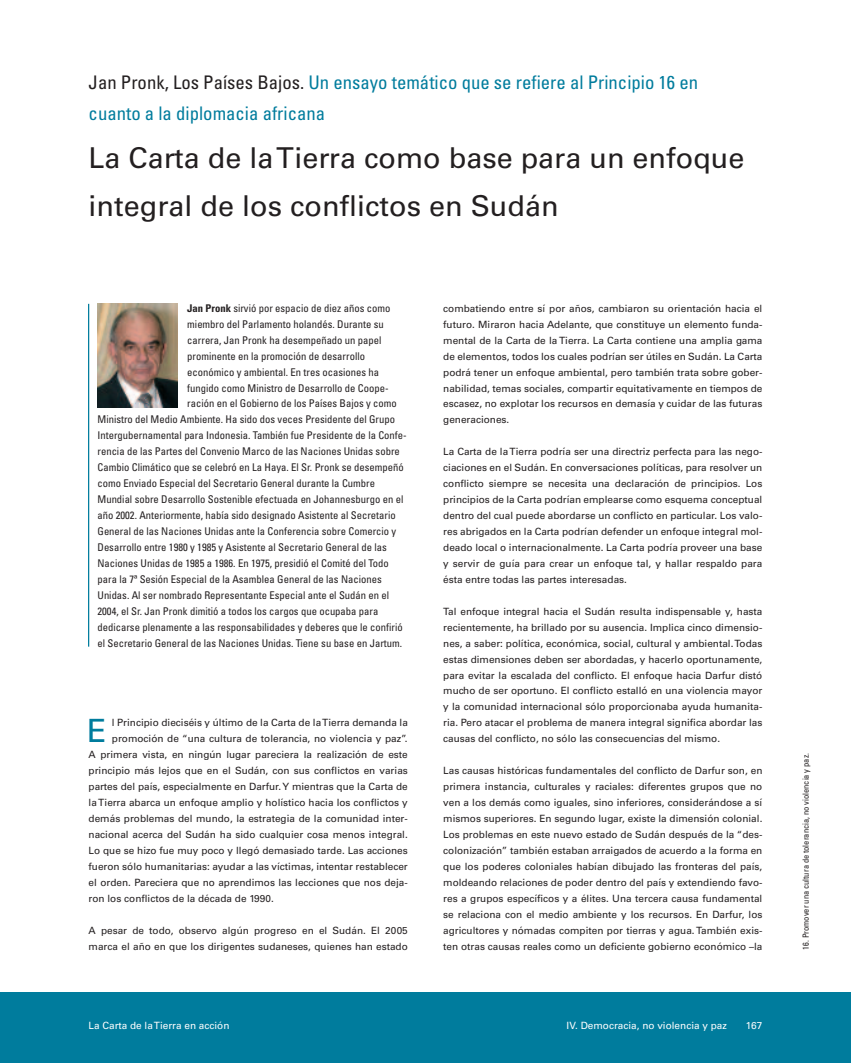
<style>
.page{position:relative;width:851px;height:1063px;background:#fff}
.page>*{position:absolute;margin:0;border:0;box-sizing:border-box;transform-origin:0 0}
.t1{font:32.12px "Univers";color:#007c9d}
.t2{font:28.75px/47.9px "Univers";color:#231f20}
.t3{font:condensed 18.75px/31.9px "Univers";color:#007c9d}
.t4{font:condensed 10.62px "Univers";color:#231f20}
.t5{font:10px/16px "Univers";color:#231f20;text-align:justify}
.t6{font:10px "Univers";color:#fff}
.t7{font:condensed 8.5px "Univers";color:#231f20}
.s1{color:#231f20}
.s2{font-weight:700}
</style>
<div class="page">
<div style="left:0;top:992px;width:850px;height:71px;background:#007c9d"></div>
<img style="left:97px;top:304px;width:80px;height:103px">
<hr style="left:88px;top:304px;width:1px;height:343px;background:#007c9d">
<h3 class="t3" style="left:89px;top:68px;width:611px"><span class="s1">Jan Pronk, Los Países Bajos.</span> Un ensayo temático que se refiere al Principio 16 en cuanto a la diplomacia africana</h3>
<h2 class="t2" style="left:89px;top:137px;width:657px">La Carta de la Tierra como base para un enfoque integral de los conflictos en Sudán</h2>
<p class="t4" style="left:187px;top:304px;width:204px"><span class="s2">Jan Pronk</span> sirvió por espacio de diez años como</p>
<p class="t4" style="left:187px;top:320px;width:198px">miembro del Parlamento holandés. Durante su</p>
<p class="t4" style="left:187px;top:336px;width:196px">carrera, Jan Pronk ha desempeñado un papel</p>
<p class="t4" style="left:187px;top:352px;width:179px">prominente en la promoción de desarrollo</p>
<p class="t4" style="left:187px;top:368px;width:193px">económico y ambiental. En tres ocasiones ha</p>
<p class="t4" style="left:187px;top:384px;width:203px">fungido como Ministro de Desarrollo de Coope-</p>
<p class="t4" style="left:187px;top:400px;width:211px">ración en el Gobierno de los Países Bajos y como</p>
<p class="t4" style="left:97px;top:416px;width:299px">Ministro del Medio Ambiente. Ha sido dos veces Presidente del Grupo</p>
<p class="t4" style="left:97px;top:432px;width:311px">Intergubernamental para Indonesia. También fue Presidente de la Confe-</p>
<p class="t4" style="left:97px;top:448px;width:304px">rencia de las Partes del Convenio Marco de las Naciones Unidas sobre</p>
<p class="t4" style="left:97px;top:464px;width:308px">Cambio Climático que se celebró en La Haya. El Sr. Pronk se desempeñó</p>
<p class="t4" style="left:97px;top:480px;width:279px">como Enviado Especial del Secretario General durante la Cumbre</p>
<p class="t4" style="left:97px;top:495px;width:307px">Mundial sobre Desarrollo Sostenible efectuada en Johannesburgo en el</p>
<p class="t4" style="left:97px;top:511px;width:300px">año 2002. Anteriormente, había sido designado Asistente al Secretario</p>
<p class="t4" style="left:97px;top:527px;width:300px">General de las Naciones Unidas ante la Conferencia sobre Comercio y</p>
<p class="t4" style="left:97px;top:543px;width:291px">Desarrollo entre 1980 y 1985 y Asistente al Secretario General de las</p>
<p class="t4" style="left:97px;top:559px;width:293px">Naciones Unidas de 1985 a 1986. En 1975, presidió el Comité del Todo</p>
<p class="t4" style="left:97px;top:575px;width:286px">para la 7ª Sesión Especial de la Asamblea General de las Naciones</p>
<p class="t4" style="left:97px;top:591px;width:293px">Unidas. Al ser nombrado Representante Especial ante el Sudán en el</p>
<p class="t4" style="left:97px;top:607px;width:282px">2004, el Sr. Jan Pronk dimitió a todos los cargos que ocupaba para</p>
<p class="t4" style="left:97px;top:623px;width:307px">dedicarse plenamente a las responsabilidades y deberes que le confirió</p>
<p class="t4" style="left:97px;top:639px;width:306px">el Secretario General de las Naciones Unidas. Tiene su base en Jartum.</p>
<h1 class="t1" style="left:87px;top:719px;width:21px">E</h1>
<p class="t5" style="left:112px;top:716px;width:297px">l Principio dieciséis y último de la Carta de la Tierra demanda la</p>
<p class="t5" style="left:112px;top:732px;width:297px">promoción de “una cultura de tolerancia, no violencia y paz”.</p>
<p class="t5" style="left:89px;top:748px;width:320px">A primera vista, en ningún lugar pareciera la realización de este</p>
<p class="t5" style="left:89px;top:764px;width:321px">principio más lejos que en el Sudán, con sus conflictos en varias</p>
<p class="t5" style="left:89px;top:780px;width:321px">partes del país, especialmente en Darfur. Y mientras que la Carta de</p>
<p class="t5" style="left:89px;top:795px;width:320px">la Tierra abarca un enfoque amplio y holístico hacia los conflictos y</p>
<p class="t5" style="left:89px;top:811px;width:321px">demás problemas del mundo, la estrategia de la comunidad inter-</p>
<p class="t5" style="left:89px;top:827px;width:320px">nacional acerca del Sudán ha sido cualquier cosa menos integral.</p>
<p class="t5" style="left:89px;top:843px;width:320px">Lo que se hizo fue muy poco y llegó demasiado tarde. Las acciones</p>
<p class="t5" style="left:89px;top:859px;width:320px">fueron sólo humanitarias: ayudar a las víctimas, intentar restablecer</p>
<p class="t5" style="left:89px;top:875px;width:320px">el orden. Pareciera que no aprendimos las lecciones que nos deja-</p>
<p class="t5" style="left:89px;top:891px;width:187px">ron los conflictos de la década de 1990.</p>
<p class="t5" style="left:89px;top:923px;width:321px">A pesar de todo, observo algún progreso en el Sudán. El 2005 marca el año en que los dirigentes sudaneses, quienes han estado</p>
<p class="t5" style="left:443px;top:301px;width:321px">combatiendo entre sí por años, cambiaron su orientación hacia el futuro. Miraron hacia Adelante, que constituye un elemento funda&shy;mental de la Carta de la Tierra. La Carta contiene una amplia gama de elementos, todos los cuales podrían ser útiles en Sudán. La Carta podrá tener un enfoque ambiental, pero también trata sobre gober&shy;nabilidad, temas sociales, compartir equitativamente en tiempos de escasez, no explotar los recursos en demasía y cuidar de las futuras generaciones.</p>
<p class="t5" style="left:443px;top:445px;width:321px">La Carta de la Tierra podría ser una directriz perfecta para las nego&shy;ciaciones en el Sudán. En conversaciones políticas, para resolver un conflicto siempre se necesita una declaración de principios. Los principios de la Carta podrían emplearse como esquema conceptual dentro del cual puede abordarse un conflicto en particular. Los valo&shy;res abrigados en la Carta podrían defender un enfoque integral mol&shy;deado local o internacionalmente. La Carta podría proveer una base y servir de guía para crear un enfoque tal, y hallar respaldo para ésta entre todas las partes interesadas.</p>
<p class="t5" style="left:443px;top:604px;width:321px">Tal enfoque integral hacia el Sudán resulta indispensable y, hasta recientemente, ha brillado por su ausencia. Implica cinco dimensio&shy;nes, a saber: política, económica, social, cultural y ambiental. Todas estas dimensiones deben ser abordadas, y hacerlo oportunamente, para evitar la escalada del conflicto. El enfoque hacia Darfur distó mucho de ser oportuno. El conflicto estalló en una violencia mayor y la comunidad internacional sólo proporcionaba ayuda humanita&shy;ria. Pero atacar el problema de manera integral significa abordar las causas del conflicto, no sólo las consecuencias del mismo.</p>
<p class="t5" style="left:443px;top:764px;width:321px">Las causas históricas fundamentales del conflicto de Darfur son, en primera instancia, culturales y raciales: diferentes grupos que no ven a los demás como iguales, sino inferiores, considerándose a sí mismos superiores. En segundo lugar, existe la dimensión colonial.<br>Los problemas en este nuevo estado de Sudán después de la “des&shy;colonización” también estaban arraigados de acuerdo a la forma en que los poderes coloniales habían dibujado las fronteras del país, moldeando relaciones de poder dentro del país y extendiendo favo&shy;res a grupos específicos y a élites. Una tercera causa fundamental se relaciona con el medio ambiente y los recursos. En Darfur, los agricultores y nómadas compiten por tierras y agua. También exis&shy;ten otras causas reales como un deficiente gobierno económico –la</p>
<p class="t6" style="left:89px;top:1022px;width:142px">La Carta de la Tierra en acción</p>
<p class="t6" style="left:566px;top:1022px;width:162px">IV. Democracia, no violencia y paz</p>
<p class="t6" style="left:745px;top:1022px;width:18px">167</p>
<p class="t7" style="left:802px;top:950px;width:198px;rotate:-90deg">16. Promover una cultura de tolerancia, no violencia y paz.</p>
</div>
